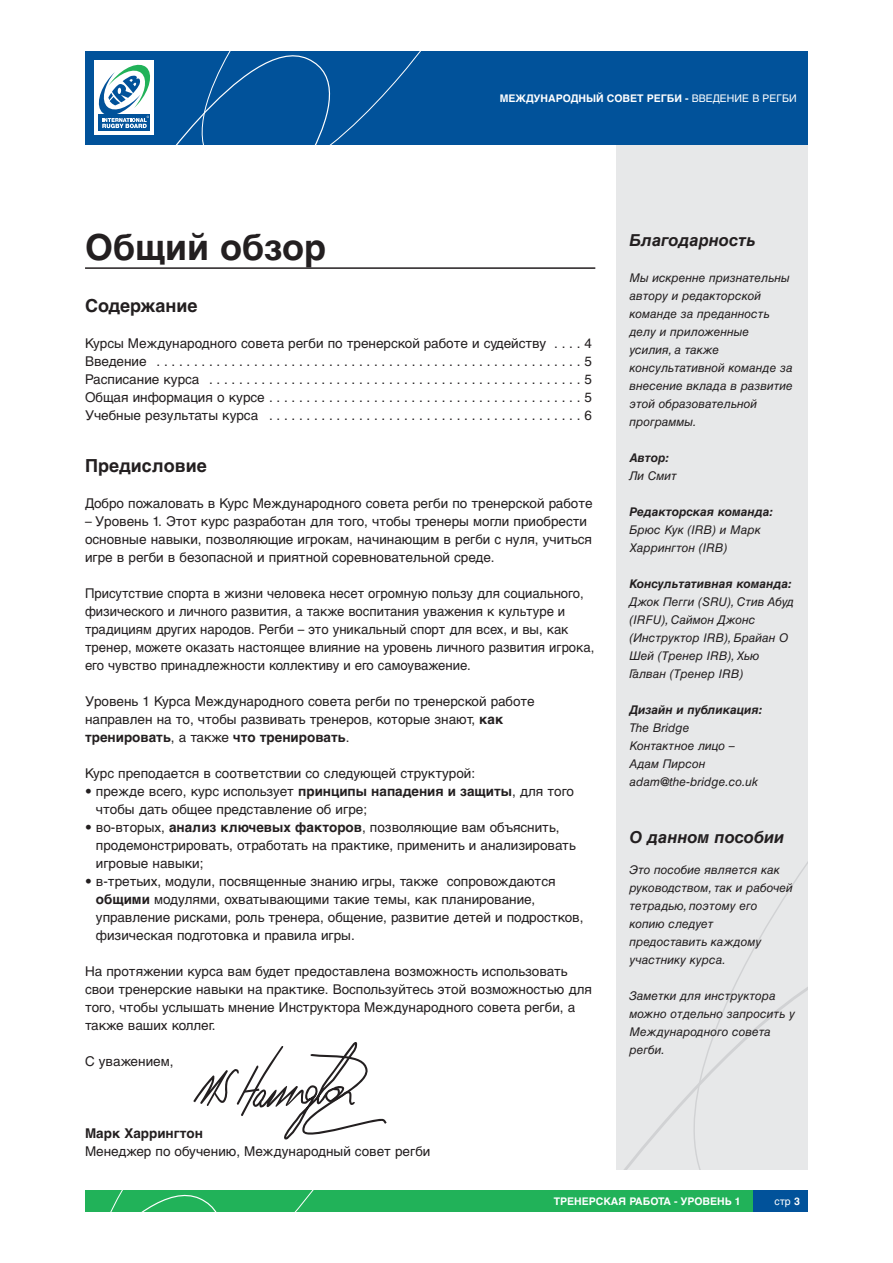
<style>
.page{position:relative;width:893px;height:1263px;background:#fff}
.page>*{position:absolute;margin:0;border:0;box-sizing:border-box;transform-origin:0 0}
.t1{font:700 36px "Helvetica Cyr";color:#231f20}
.t2{font:700 18px "Helvetica Cyr";color:#231f20}
.t3{font:16.5px "Helvetica Cyr Bold Inclined";color:#231f20}
.t4{font:13.5px/18px "Helvetica Cyr Upright";color:#231f20}
.t5{font:700 13.5px "Helvetica Cyr";color:#231f20}
.t6{font:12px/18px "Helvetica Cyr Inclined";color:#231f20}
.t7{font:12px "Helvetica Cyr Bold Inclined";color:#231f20}
.t8{font:700 10.5px "Helvetica Cyr";color:#fff}
.t9{font:10.5px "Helvetica Cyr Upright";color:#fff}
.s1{font-family:"Helvetica Cyr Upright";font-weight:400}
.s2{font-family:"Helvetica Cyr";font-weight:700}
</style>
<div class="page">
<div style="left:617px;top:51px;width:191px;height:1118px;background:#e7e8e9"></div>
<svg style="left:624px;top:862px;width:184px;height:307px"></svg>
<div style="left:85px;top:1191px;width:723px;height:21px;background:#21b259"></div>
<svg style="left:110px;top:1191px;width:203px;height:21px"></svg>
<div style="left:753px;top:1191px;width:55px;height:21px;background:#01529a"></div>
<div style="left:85px;top:51px;width:723px;height:94px;background:#01529a"></div>
<hr style="left:85px;top:267px;width:510px;height:2px;background:#231f20">
<svg style="left:95px;top:51px;width:326px;height:94px"></svg>
<svg style="left:193px;top:1042px;width:194px;height:98px"></svg>
<p class="t8" style="left:500px;top:95px;width:298px">МЕЖДУНАРОДНЫЙ СОВЕТ РЕГБИ - <span class="s1">ВВЕДЕНИЕ В РЕГБИ</span></p>
<h1 class="t1" style="left:85px;top:234px;width:243px">Общий обзор</h1>
<h2 class="t2" style="left:85px;top:299px;width:114px">Содержание</h2>
<p class="t4" style="left:85px;top:336px;width:509px;text-align:justify">Курсы Международного совета регби по тренерской работе и судейству . . . . 4<br>Введение .........................................................5<br>Расписаниекурса ..................................................5<br>Общаяинформацияокурсе..........................................5<br>Учебныерезультатыкурса ..........................................6</p>
<h2 class="t2" style="left:85px;top:459px;width:123px">Предисловие</h2>
<p class="t4" style="left:85px;top:496px;width:509px">Добро пожаловать в Курс Международного совета регби по тренерской работе</p>
<p class="t4" style="left:85px;top:514px;width:509px">– Уровень 1. Этот курс разработан для того, чтобы тренеры могли приобрести основные навыки, позволяющие игрокам, начинающим в регби с нуля, учиться игре в регби в безопасной и приятной соревновательной среде.</p>
<p class="t4" style="left:85px;top:586px;width:511px">Присутствие спорта в жизни человека несет огромную пользу для социального, физического и личного развития, а также воспитания уважения к культуре и традициям других народов. Регби – это уникальный спорт для всех, и вы, как тренер, можете оказать настоящее влияние на уровень личного развития игрока, его чувство принадлежности коллективу и его самоуважение.</p>
<p class="t4" style="left:85px;top:694px;width:451px">Уровень 1 Курса Международного совета регби по тренерской работе направлен на то, чтобы развивать тренеров, которые знают, <span class="s2">как</span></p>
<p class="t5" style="left:85px;top:732px;width:266px">тренировать<span class="s1">, а также</span> что тренировать<span class="s1">.</span></p>
<p class="t4" style="left:85px;top:766px;width:392px">Курс преподается в соответствии со следующей структурой:</p>
<p class="t4" style="left:96px;top:784px;width:480px;text-indent:-11px">• прежде всего, курс использует <span class="s2">принципы нападения и защиты</span>, для того чтобы дать общее представление об игре;</p>
<p class="t4" style="left:96px;top:820px;width:481px;text-indent:-11px">• во-вторых, <span class="s2">анализ ключевых факторов</span>, позволяющие вам объяснить, продемонстрировать, отработать на практике, применить и анализировать игровые навыки;</p>
<p class="t4" style="left:96px;top:874px;width:489px;text-indent:-11px">• в-третьих, модули, посвященные знанию игры, также сопровождаются <span class="s2">общими</span> модулями, охватывающими такие темы, как планирование, управление рисками, роль тренера, общение, развитие детей и подростков, физическая подготовка и правила игры.</p>
<p class="t4" style="left:85px;top:964px;width:508px">На протяжении курса вам будет предоставлена возможность использовать свои тренерские навыки на практике. Воспользуйтесь этой возможностью для того, чтобы услышать мнение Инструктора Международного совета регби, а также ваших коллег.</p>
<p class="t4" style="left:85px;top:1054px;width:90px">С уважением,</p>
<p class="t5" style="left:85px;top:1128px;width:120px">Марк Харрингтон</p>
<p class="t4" style="left:85px;top:1144px;width:347px">Менеджер по обучению, Международный совет регби</p>
<p class="t3" style="left:629px;top:234px;width:128px">Благодарность</p>
<p class="t6" style="left:629px;top:270px;width:165px">Мы искренне признательны автору и редакторской команде за преданность делу и приложенные усилия, а также консультативной команде за внесение вклада в развитие этой образовательной программы.</p>
<p class="t7" style="left:629px;top:453px;width:41px">Автор:</p>
<p class="t6" style="left:629px;top:468px;width:49px">Ли Смит</p>
<p class="t7" style="left:629px;top:507px;width:146px">Редакторская команда:</p>
<p class="t6" style="left:629px;top:522px;width:133px">Брюс Кук (IRB) и Марк<br>Харрингтон (IRB)</p>
<p class="t7" style="left:629px;top:579px;width:164px">Консультативная команда:</p>
<p class="t6" style="left:629px;top:594px;width:166px">Джок Пегги (SRU), Стив Абуд (IRFU), Саймон Джонс (Инструктор IRB), Брайан О<br>Шей (Тренер IRB), Хью<br>Галван (Тренер IRB)</p>
<p class="t7" style="left:629px;top:705px;width:135px">Дизайн и публикация:</p>
<p class="t6" style="left:629px;top:720px;width:130px">The Bridge<br>Контактное лицо –<br>Адам Пирсон adam@the-bridge.co.uk</p>
<p class="t3" style="left:629px;top:831px;width:156px">О данном пособии</p>
<p class="t6" style="left:629px;top:862px;width:165px">Это пособие является как руководством, так и рабочей тетрадью, поэтому его копию следует предоставить каждому участнику курса.</p>
<p class="t6" style="left:629px;top:988px;width:167px">Заметки для инструктора можно отдельно запросить у<br>Международного совета регби.</p>
<p class="t8" style="left:554px;top:1197px;width:189px">ТРЕНЕРСКАЯ РАБОТА - УРОВЕНЬ 1</p>
<p class="t9" style="left:774px;top:1197px;width:27px">стр <span class="s2">3</span></p>
</div>
